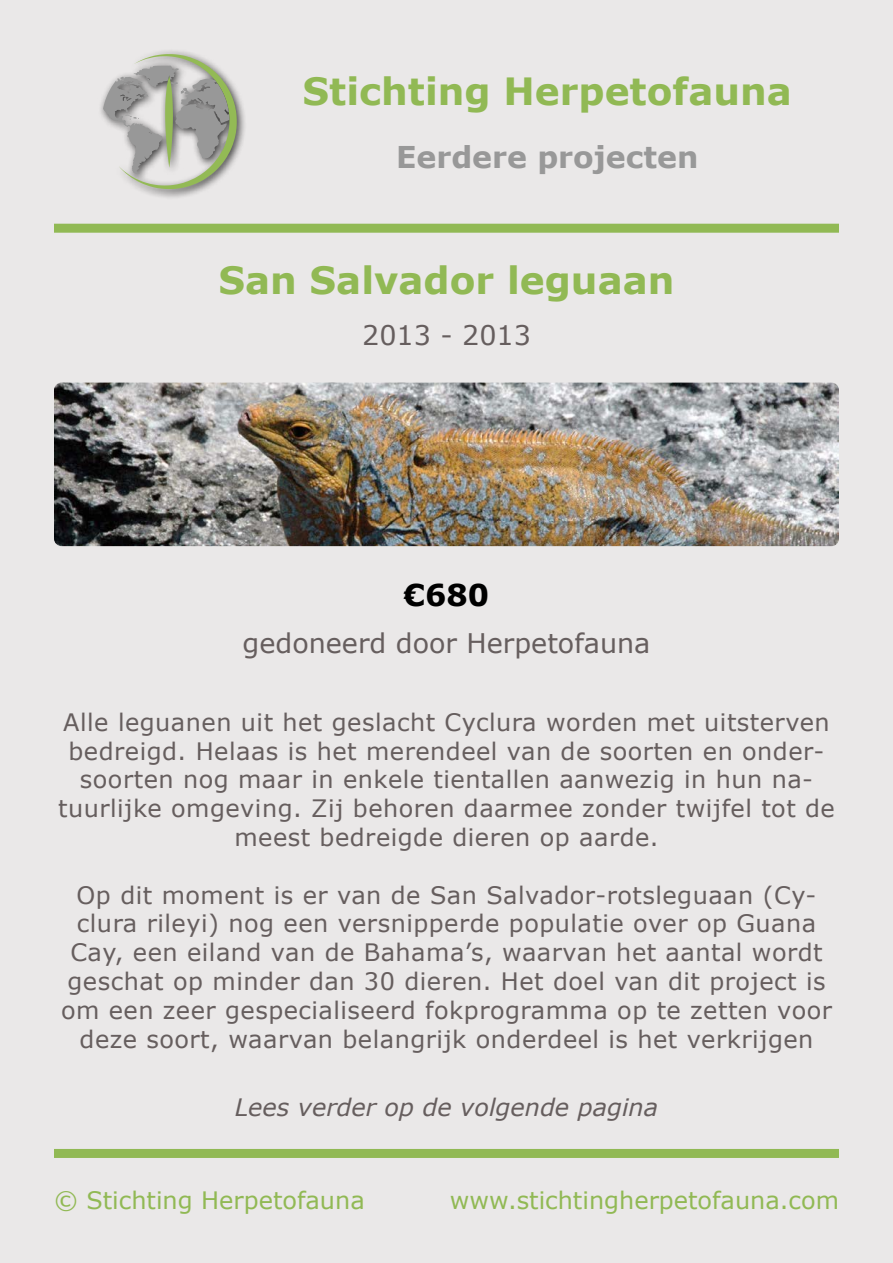
<style>
.page{position:relative;width:893px;height:1263px;background:#eae8e8}
.page>*{position:absolute;margin:0;border:0;box-sizing:border-box;transform-origin:0 0}
.t1{font:700 37.5px "Verdana";color:#91b954}
.t2{font:700 30px "Verdana";color:#989898}
.t3{font:700 30px "Verdana";color:#000}
.t4{font:27px "Verdana";color:#665e5e}
.t5{font:24px/28.8px "Verdana";letter-spacing:.02em;color:#665e5e;text-align:center}
.t6{font:24px "Verdana";color:#91b954}
.t7{font:italic 24px "Verdana";color:#665e5e}
</style>
<div class="page">
<div style="left:98px;top:48px;width:149px;height:152px;background:#000;opacity:.75"></div>
<svg style="left:103px;top:54px;width:135px;height:136px"></svg>
<div style="left:54px;top:224px;width:785px;height:9px;background:#91b954"></div>
<div style="left:54px;top:1149px;width:785px;height:9px;background:#91b954"></div>
<img style="left:54px;top:383px;width:785px;height:163px">
<h1 class="t1" style="left:303px;top:65px;width:491px">Stichting Herpetofauna</h1>
<p class="t2" style="left:396px;top:136px;width:304px">Eerdere projecten</p>
<h1 class="t1" style="left:218px;top:254px;width:457px">San Salvador leguaan</h1>
<p class="t4" style="left:362px;top:317px;width:170px">2013 - 2013</p>
<p class="t3" style="left:404px;top:574px;width:87px">€680</p>
<p class="t4" style="left:243px;top:625px;width:409px">gedoneerd door Herpetofauna</p>
<p class="t5" style="left:58px;top:707px;width:778px">Alle leguanen uit het geslacht Cyclura worden met uitsterven bedreigd. Helaas is het merendeel van de soorten en onder&shy;soorten nog maar in enkele tientallen aanwezig in hun na&shy;tuurlijke omgeving. Zij behoren daarmee zonder twijfel tot de meest bedreigde dieren op aarde.</p>
<p class="t5" style="left:61px;top:880px;width:773px">Op dit moment is er van de San Salvador-rotsleguaan (Cy&shy;clura rileyi) nog een versnipperde populatie over op Guana Cay, een eiland van de Bahama’s, waarvan het aantal wordt geschat op minder dan 30 dieren. Het doel van dit project is om een zeer gespecialiseerd fokprogramma op te zetten voor deze soort, waarvan belangrijk onderdeel is het verkrijgen</p>
<p class="t7" style="left:235px;top:1091px;width:425px">Lees verder op de volgende pagina</p>
<p class="t6" style="left:54px;top:1184px;width:312px">© Stichting Herpetofauna</p>
<p class="t6" style="left:450px;top:1184px;width:391px">www.stichtingherpetofauna.com</p>
</div>
